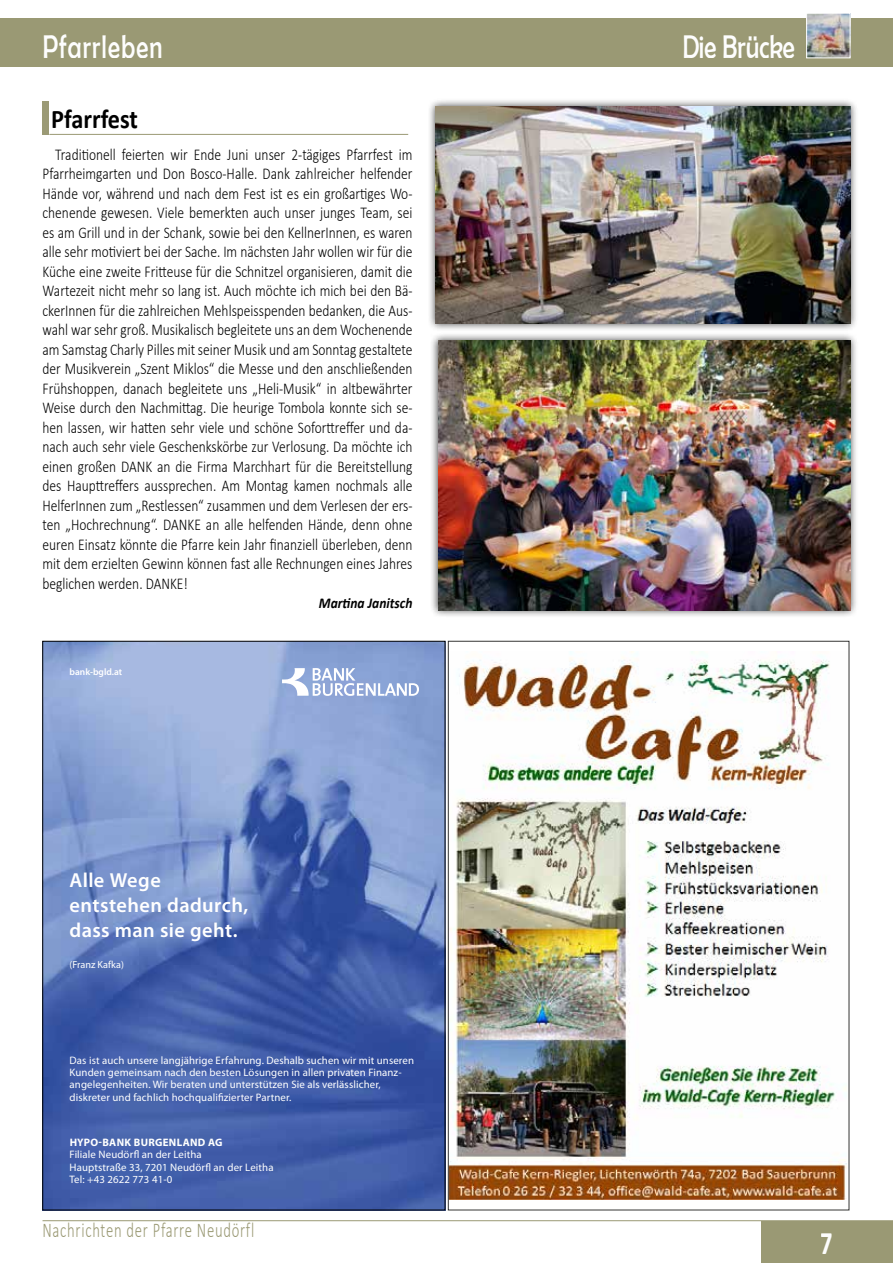
<style>
.page{position:relative;width:893px;height:1263px;background:#fff}
.page>*{position:absolute;margin:0;border:0;box-sizing:border-box;transform-origin:0 0}
.t1{font:33px "Berlin Sans FB";letter-spacing:.05em;color:#fffdf0;scale:.75 1}
.t2{font:33px "Berlin Sans FB";color:#fffdf0;scale:.75 1}
.t3{font:700 33px "Calibri";color:#fffdf0;scale:.75 1}
.t4{font:700 27px "Calibri";color:#000;scale:.9 1}
.t5{font:300 21px "Calibri";letter-spacing:.05em;color:#9a9974;scale:.7 1}
.t6{font:600 20.25px/24.8px "Myriad Pro";letter-spacing:.02em;color:#fff}
.t7{font:300 16.5px/19.5px "Calibri";color:#000;text-align:justify;scale:.82 1}
.t8{font:italic 700 15px "Calibri";color:#000;scale:.9 1}
.t9{font:10.8px/12.1px "Myriad Pro";letter-spacing:.01em;color:#fff}
.t10{font:700 10.8px "Myriad Pro";letter-spacing:.03em;color:#fff}
.t11{font:10.2px "Myriad Pro";color:#fff}
.t12{font:600 9.45px "Myriad Pro";color:#fff}
</style>
<div class="page">
<hr style="left:43px;top:1220px;width:850px;height:1px;background:#9a9974">
<div style="left:761px;top:1221px;width:132px;height:42px;background:#9a9974"></div>
<div style="left:0;top:18px;width:893px;height:49px;background:#9a9974"></div>
<div style="left:807px;top:13px;width:43px;height:45px;background:#fff;opacity:.75"></div>
<div style="left:806px;top:13px;width:44px;height:45px;border:1px solid #fff"></div>
<img style="left:45px;top:643px;width:398px;height:565px">
<svg style="left:282px;top:668px;width:137px;height:28px"></svg>
<img style="left:450px;top:651px;width:397px;height:549px">
<div style="left:430px;top:332px;width:428px;height:287px;background:#000;opacity:.75"></div>
<img style="left:438px;top:340px;width:412px;height:270px">
<div style="left:428px;top:98px;width:430px;height:233px;background:#000;opacity:.75"></div>
<img style="left:436px;top:106px;width:414px;height:217px">
<div style="left:43px;top:101px;width:6px;height:34px;background:#9a9974"></div>
<hr style="left:49px;top:134px;width:359px;height:1px;background:#9a9974">
<h1 class="t1" style="left:43px;top:28px;width:162px">Pfarrleben</h1>
<h1 class="t2" style="left:682px;top:28px;width:152px">Die Brücke</h1>
<h2 class="t4" style="left:51px;top:99px;width:98px">Pfarrfest</h2>
<p class="t7" style="left:43px;top:144px;width:453px;text-indent:13px">Traditionell feierten wir Ende Juni unser 2-tägiges Pfarrfest im Pfarrheimgarten und Don Bosco-Halle. Dank zahlreicher helfender Hände vor, während und nach dem Fest ist es ein großartiges Wo&shy;chenende gewesen. Viele bemerkten auch unser junges Team, sei es am Grill und in der Schank, sowie bei den KellnerInnen, es waren alle sehr motiviert bei der Sache. Im nächsten Jahr wollen wir für die Küche eine zweite Fritteuse für die Schnitzel organisieren, damit die Wartezeit nicht mehr so lang ist. Auch möchte ich mich bei den Bä&shy;ckerInnen für die zahlreichen Mehlspeisspenden bedanken, die Aus&shy;wahl war sehr groß. Musikalisch begleitete uns an dem Wochenende am Samstag Charly Pilles mit seiner Musik und am Sonntag gestaltete der Musikverein „Szent Miklos“ die Messe und den anschließenden Frühshoppen, danach begleitete uns „Heli-Musik“ in altbewährter Weise durch den Nachmittag. Die heurige Tombola konnte sich se&shy;hen lassen, wir hatten sehr viele und schöne Soforttreffer und da&shy;nach auch sehr viele Geschenkskörbe zur Verlosung. Da möchte ich einen großen DANK an die Firma Marchhart für die Bereitstellung des Haupttreffers aussprechen. Am Montag kamen nochmals alle HelferInnen zum „Restlessen“ zusammen und dem Verlesen der ers&shy;ten „Hochrechnung“. DANKE an alle helfenden Hände, denn ohne euren Einsatz könnte die Pfarre kein Jahr finanziell überleben, denn mit dem erzielten Gewinn können fast alle Rechnungen eines Jahres beglichen werden. DANKE!</p>
<p class="t8" style="left:319px;top:593px;width:105px">Martina Janitsch</p>
<p class="t12" style="left:70px;top:666px;width:54px">bank-bgld.at</p>
<p class="t6" style="left:70px;top:868px;width:180px">Alle Wege entstehen dadurch, dass man sie geht.</p>
<p class="t11" style="left:70px;top:958px;width:56px">(Franz Kafka)</p>
<p class="t9" style="left:70px;top:1054px;width:346px">Das ist auch unsere langjährige Erfahrung. Deshalb suchen wir mit unseren Kunden gemeinsam nach den besten Lösungen in allen privaten Finanz&shy;angelegenheiten. Wir beraten und unterstützen Sie als verlässlicher, diskreter und fachlich hochqualifizierter Partner.</p>
<p class="t10" style="left:70px;top:1135px;width:154px">HYPO-BANK BURGENLAND AG</p>
<p class="t9" style="left:70px;top:1148px;width:206px">Filiale Neudörfl an der Leitha<br>Hauptstraße 33, 7201 Neudörfl an der Leitha<br>Tel: +43 2622 773 41-0</p>
<p class="t5" style="left:43px;top:1217px;width:304px">Nachrichten der Pfarre Neudörfl</p>
<h1 class="t3" style="left:821px;top:1219px;width:18px">7</h1>
</div>
